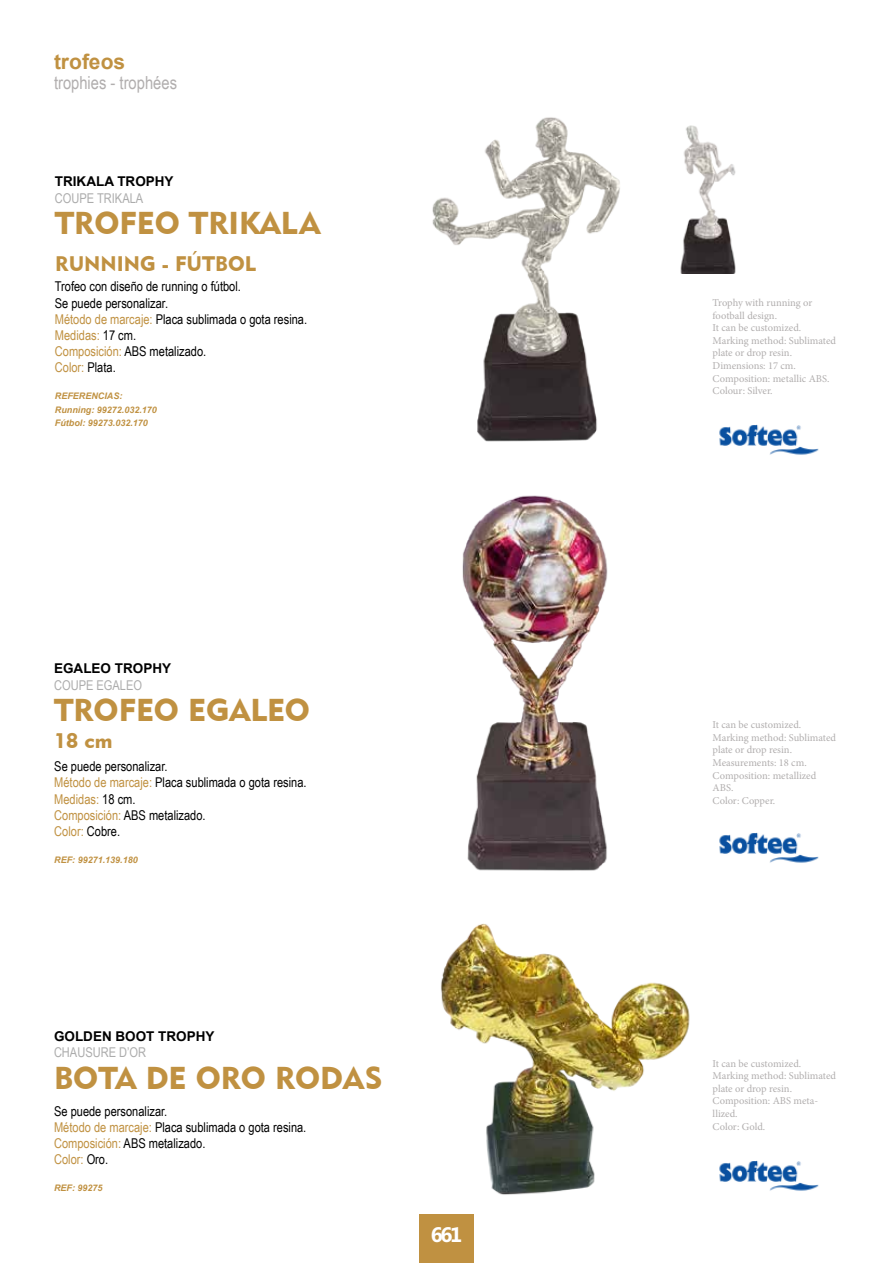
<style>
.page{position:relative;width:893px;height:1263px;background:#fff}
.page>*{position:absolute;margin:0;border:0;box-sizing:border-box;transform-origin:0 0}
.t1{font:31.5px "Geometric 415 BT Black A";color:#c09141}
.t2{font:21px "Geometric 415 BT Black A";color:#c09141}
.t3{font:700 21px "Arial";color:#c09141}
.t4{font:700 21px "Microsoft Phags Pa";color:#fff}
.t5{font:18px "Arial Narrow";color:#b1aeae}
.t6{font:13.5px/16.2px "Arial Narrow";color:#000}
.t7{font:700 13.5px "Arial";color:#000}
.t8{font:13.5px "Arial Narrow";color:#acacac}
.t9{font:10.5px/12.6px "Minion Pro";color:#b1aeae}
.t10{font:italic 700 9px/13.5px "Arial";color:#c09141}
.s1{color:#c09141}
</style>
<div class="page">
<div style="left:419px;top:1214px;width:55px;height:49px;background:#c09141"></div>
<img style="left:719px;top:425px;width:100px;height:30px">
<img style="left:432px;top:117px;width:188px;height:325px">
<img style="left:680px;top:125px;width:56px;height:148px">
<img style="left:719px;top:832px;width:100px;height:31px">
<img style="left:462px;top:495px;width:146px;height:376px">
<img style="left:719px;top:1160px;width:100px;height:31px">
<img style="left:441px;top:923px;width:249px;height:272px">
<h2 class="t3" style="left:54px;top:47px;width:73px">trofeos</h2>
<h3 class="t5" style="left:54px;top:69px;width:125px">trophies - trophées</h3>
<p class="t7" style="left:55px;top:172px;width:120px">TRIKALA TROPHY</p>
<p class="t8" style="left:55px;top:188px;width:90px">COUPE TRIKALA</p>
<h1 class="t1" style="left:55px;top:204px;width:267px">TROFEO TRIKALA</h1>
<h2 class="t2" style="left:55px;top:251px;width:202px">RUNNING - FÚTBOL</h2>
<p class="t6" style="left:55px;top:278px;width:254px">Trofeo con diseño de running o fútbol.<br>Se puede personalizar.<br><span class="s1">Método de marcaje:</span> Placa sublimada o gota resina.<br><span class="s1">Medidas:</span> 17 cm.<br><span class="s1">Composición:</span> ABS metalizado.<br><span class="s1">Color:</span> Plata.</p>
<p class="t10" style="left:55px;top:390px;width:104px">REFERENCIAS:<br>Running: 99272.032.170<br>Fútbol: 99273.032.170</p>
<p class="t7" style="left:54px;top:659px;width:119px">EGALEO TROPHY</p>
<p class="t8" style="left:54px;top:675px;width:89px">COUPE EGALEO</p>
<h1 class="t1" style="left:54px;top:691px;width:257px">TROFEO EGALEO</h1>
<h2 class="t2" style="left:54px;top:728px;width:60px">18 cm</h2>
<p class="t6" style="left:54px;top:758px;width:254px">Se puede personalizar.<br><span class="s1">Método de marcaje:</span> Placa sublimada o gota resina.<br><span class="s1">Medidas:</span> 18 cm.<br><span class="s1">Composición:</span> ABS metalizado.<br><span class="s1">Color:</span> Cobre.</p>
<p class="t10" style="left:54px;top:853px;width:85px">REF: 99271.139.180</p>
<p class="t7" style="left:54px;top:1027px;width:162px">GOLDEN BOOT TROPHY</p>
<p class="t8" style="left:54px;top:1043px;width:94px">CHAUSURE D’OR</p>
<h1 class="t1" style="left:54px;top:1058px;width:330px">BOTA DE ORO RODAS</h1>
<p class="t6" style="left:54px;top:1102px;width:254px">Se puede personalizar.<br><span class="s1">Método de marcaje:</span> Placa sublimada o gota resina.<br><span class="s1">Composición:</span> ABS metalizado.<br><span class="s1">Color:</span> Oro.</p>
<p class="t10" style="left:54px;top:1182px;width:50px">REF: 99275</p>
<h2 class="t4" style="left:431px;top:1220px;width:33px">661</h2>
<p class="t9" style="left:713px;top:296px;width:125px">Trophy with running or football design.<br>It can be customized.<br>Marking method: Sublimated plate or drop resin.<br>Dimensions: 17 cm.<br>Composition: metallic ABS.<br>Colour: Silver.</p>
<p class="t9" style="left:713px;top:719px;width:125px">It can be customized.<br>Marking method: Sublimated plate or drop resin.<br>Measurements: 18 cm.<br>Composition: metallized<br>ABS.<br>Color: Copper.</p>
<p class="t9" style="left:713px;top:1057px;width:125px">It can be customized.<br>Marking method: Sublimated plate or drop resin.<br>Composition: ABS meta&shy;llized.<br>Color: Gold.</p>
</div>
